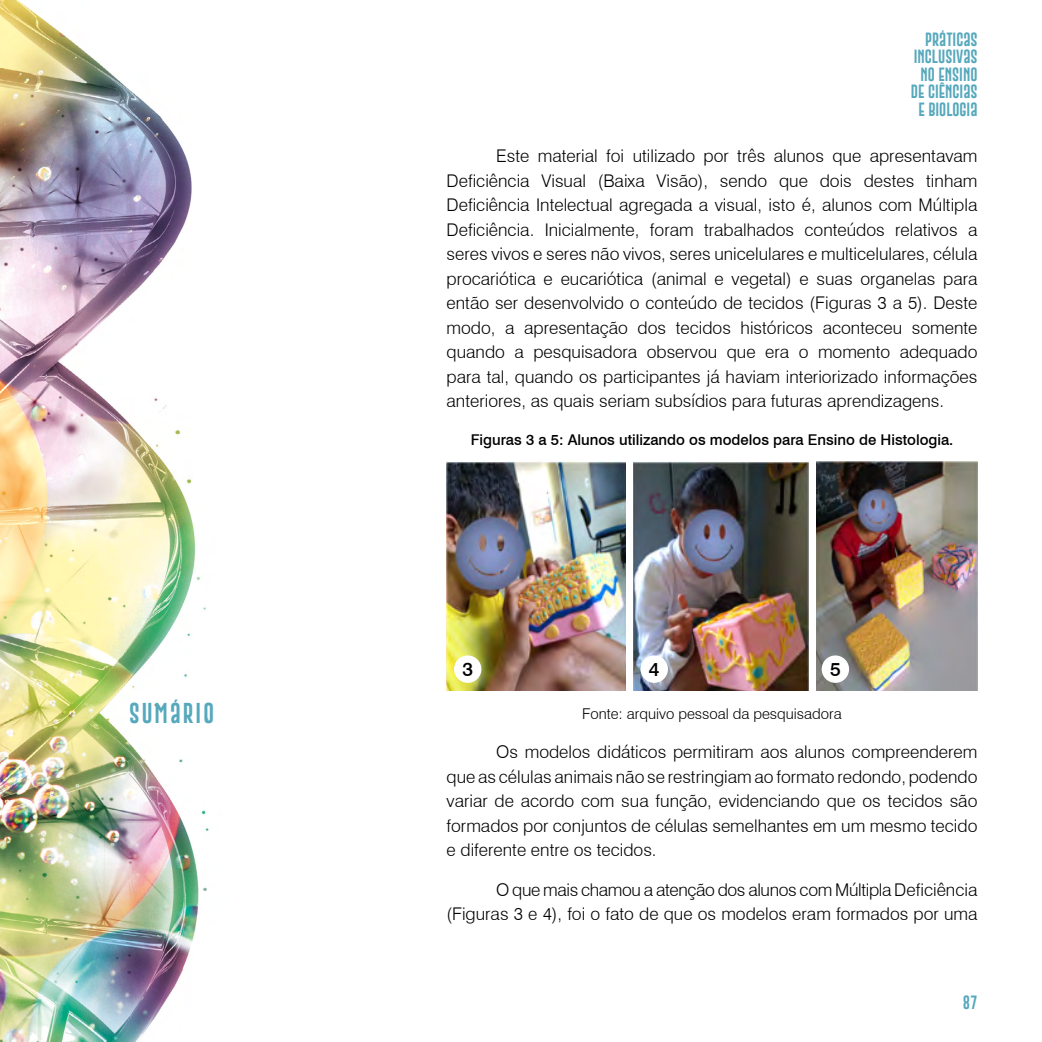
<style>
.page{position:relative;width:1042px;height:1042px;background:#fff}
.page>*{position:absolute;margin:0;border:0;box-sizing:border-box;transform-origin:0 0}
.t1{font:21px "Gobold Extra 2";letter-spacing:.1em;color:#56a8bc}
.t2{font:500 19.25px "Swiss 721 BT";color:#000}
.t3{font:300 17.5px/24.5px "Swiss 721 BT";color:#000;text-align:justify}
.t4{font:500 14.88px "Swiss 721 BT";color:#000}
.t5{font:300 14.88px "Swiss 721 BT";color:#000}
.t6{font:14px/17.5px "Gobold Extra 2";color:#56a8bc;text-align:right}
</style>
<div class="page">
<img style="left:0;top:0;width:209px;height:1041px">
<img style="left:446px;top:462px;width:531px;height:228px">
<div style="left:454px;top:655px;width:27px;height:28px;background:#fff;border-radius:50%"></div>
<div style="left:640px;top:655px;width:28px;height:28px;background:#fff;border-radius:50%"></div>
<div style="left:821px;top:655px;width:28px;height:28px;background:#fff;border-radius:50%"></div>
<div style="left:626px;top:457px;width:7px;height:242px;background:#fff"></div>
<div style="left:809px;top:459px;width:7px;height:242px;background:#fff"></div>
<p class="t1" style="left:129px;top:700px;width:86px">SUMÁRIO</p>
<p class="t6" style="left:911px;top:31px;width:68px">PRÁTICAS<br>INCLUSIVAS<br>NO ENSINO<br>DE CIÊNCIAS<br>E BIOLOGIA</p>
<p class="t3" style="left:446px;top:144px;width:532px;text-indent:50px">Este material foi utilizado por três alunos que apresentavam Deficiência Visual (Baixa Visão), sendo que dois destes tinham Deficiência Intelectual agregada a visual, isto é, alunos com Múltipla Deficiência. Inicialmente, foram trabalhados conteúdos relativos a seres vivos e seres não vivos, seres unicelulares e multicelulares, célula procariótica e eucariótica (animal e vegetal) e suas organelas para então ser desenvolvido o conteúdo de tecidos (Figuras 3 a 5). Deste modo, a apresentação dos tecidos históricos aconteceu somente quando a pesquisadora observou que era o momento adequado para tal, quando os participantes já haviam interiorizado informações anteriores, as quais seriam subsídios para futuras aprendizagens.</p>
<p class="t4" style="left:471px;top:430px;width:484px">Figuras 3 a 5: Alunos utilizando os modelos para Ensino de Histologia.</p>
<p class="t2" style="left:462px;top:657px;width:12px">3</p>
<p class="t2" style="left:649px;top:657px;width:12px">4</p>
<p class="t2" style="left:830px;top:657px;width:12px">5</p>
<p class="t5" style="left:582px;top:704px;width:261px">Fonte: arquivo pessoal da pesquisadora</p>
<p class="t3" style="left:446px;top:740px;width:532px;text-indent:50px">Os modelos didáticos permitiram aos alunos compreenderem que as células animais não se restringiam ao formato redondo, podendo variar de acordo com sua função, evidenciando que os tecidos são formados por conjuntos de células semelhantes em um mesmo tecido e diferente entre os tecidos.</p>
<p class="t3" style="left:446px;top:877px;width:532px;text-align:right">O que mais chamou a atenção dos alunos com Múltipla Deficiência (Figuras 3 e 4), foi o fato de que os modelos eram formados por uma</p>
<p class="t6" style="left:963px;top:993px;width:16px">87</p>
</div>
